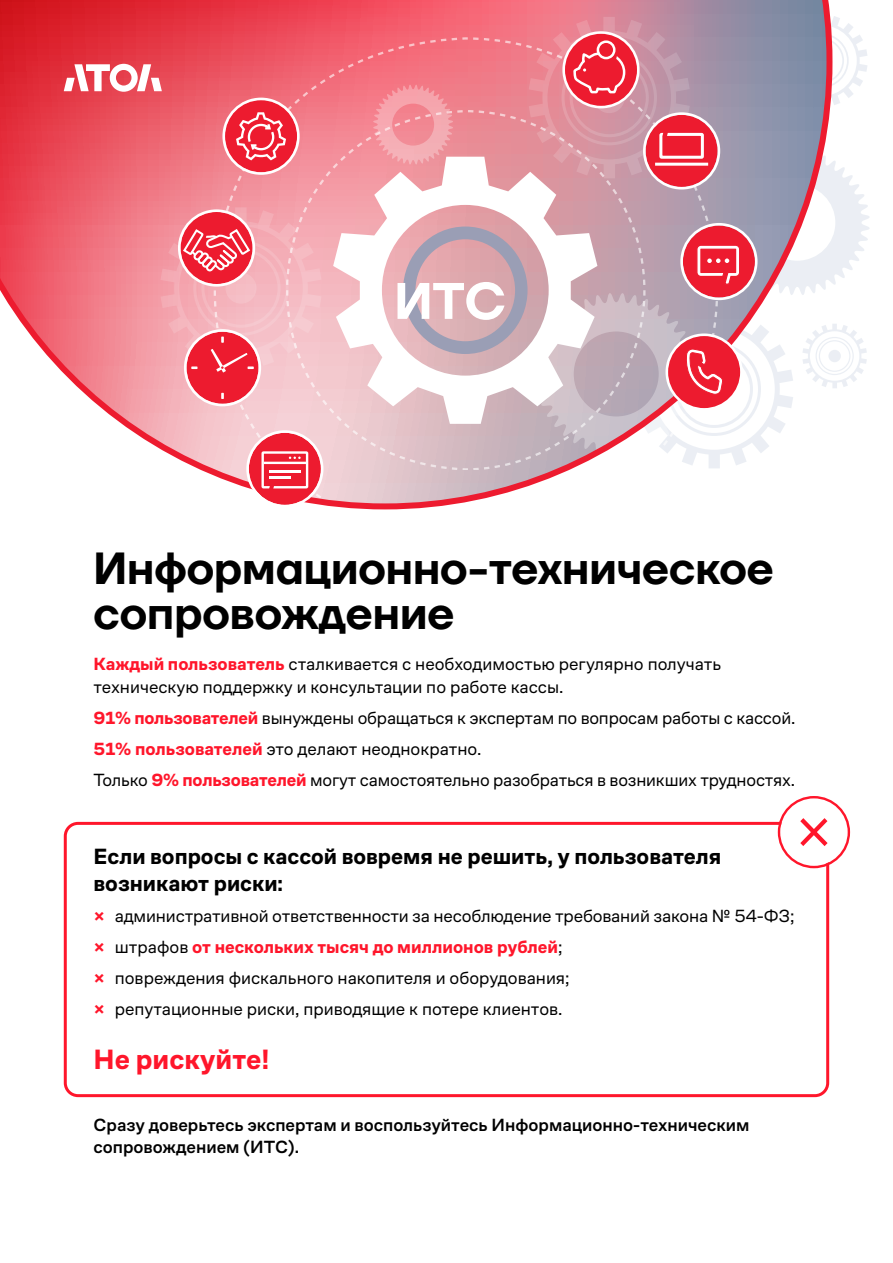
<style>
.page{position:relative;width:893px;height:1263px;background:#fff}
.page>*{position:absolute;margin:0;border:0;box-sizing:border-box;transform-origin:0 0}
.t1{font:600 51.3px "TT Firs Neue";color:#fff}
.t2{font:600 45px/45px "TT Firs Neue";color:#000}
.t3{font:700 28.5px "Co Fo Sans";color:#ff162b}
.t4{font:700 22.5px/27px "Co Fo Sans";color:#000}
.t5{font:18px/31px "Co Fo Sans";letter-spacing:-.01em;color:#000}
.t6{font:500 18px/22.5px "Co Fo Sans";color:#000}
.s1{font-weight:700;color:#ff162b}
</style>
<div class="page">
<div style="left:64px;top:822px;width:765px;height:275px;border:3px solid #ff162b;border-radius:13px"></div>
<svg style="left:778px;top:796px;width:72px;height:72px"></svg>
<svg style="left:0;top:0;width:830px;height:509px"></svg>
<svg style="left:64px;top:64px;width:98px;height:28px"></svg>
<svg style="left:222px;top:98px;width:78px;height:77px;background:#f15e6d"></svg>
<svg style="left:160px;top:207px;width:162px;height:199px;background:#f397a1"></svg>
<svg style="left:246px;top:430px;width:77px;height:77px"></svg>
<hr style="left:270px;top:470px;width:31px;height:2px;background:#fff">
<hr style="left:270px;top:477px;width:21px;height:2px;background:#fff">
<svg style="left:373px;top:14px;width:497px;height:454px"></svg>
<h1 class="t1" style="left:394px;top:266px;width:113px">ИТС</h1>
<h2 class="t2" style="left:94px;top:546px;width:682px">Информационно-техническое сопровождение</h2>
<p class="t5" style="left:94px;top:653px;width:629px;line-height:22.5px"><span class="s1">Каждый пользователь</span> сталкивается с необходимостью регулярно получать техническую поддержку и консультации по работе кассы.</p>
<p class="t5" style="left:94px;top:702px;width:703px"><span class="s1">91% пользователей</span> вынуждены обращаться к экспертам по вопросам работы с кассой.<br><span class="s1">51% пользователей</span> это делают неоднократно.<br>Только <span class="s1">9% пользователей</span> могут самостоятельно разобраться в возникших трудностях.</p>
<p class="t4" style="left:94px;top:843px;width:629px">Если вопросы с кассой вовремя не решить, у пользователя возникают риски:</p>
<p class="t5" style="left:94px;top:900px;width:702px"><span class="s1">×</span> административной ответственности за несоблюдение требований закона № 54-ФЗ; <span class="s1">×</span> штрафов <span class="s1">от нескольких тысяч до миллионов рублей</span>;<br><span class="s1">×</span> повреждения фискального накопителя и оборудования;<br><span class="s1">×</span> репутационные риски, приводящие к потере клиентов.</p>
<h3 class="t3" style="left:94px;top:1041px;width:178px">Не рискуйте!</h3>
<p class="t6" style="left:94px;top:1113px;width:657px">Сразу доверьтесь экспертам и воспользуйтесь Информационно-техническим сопровождением (ИТС).</p>
</div>
